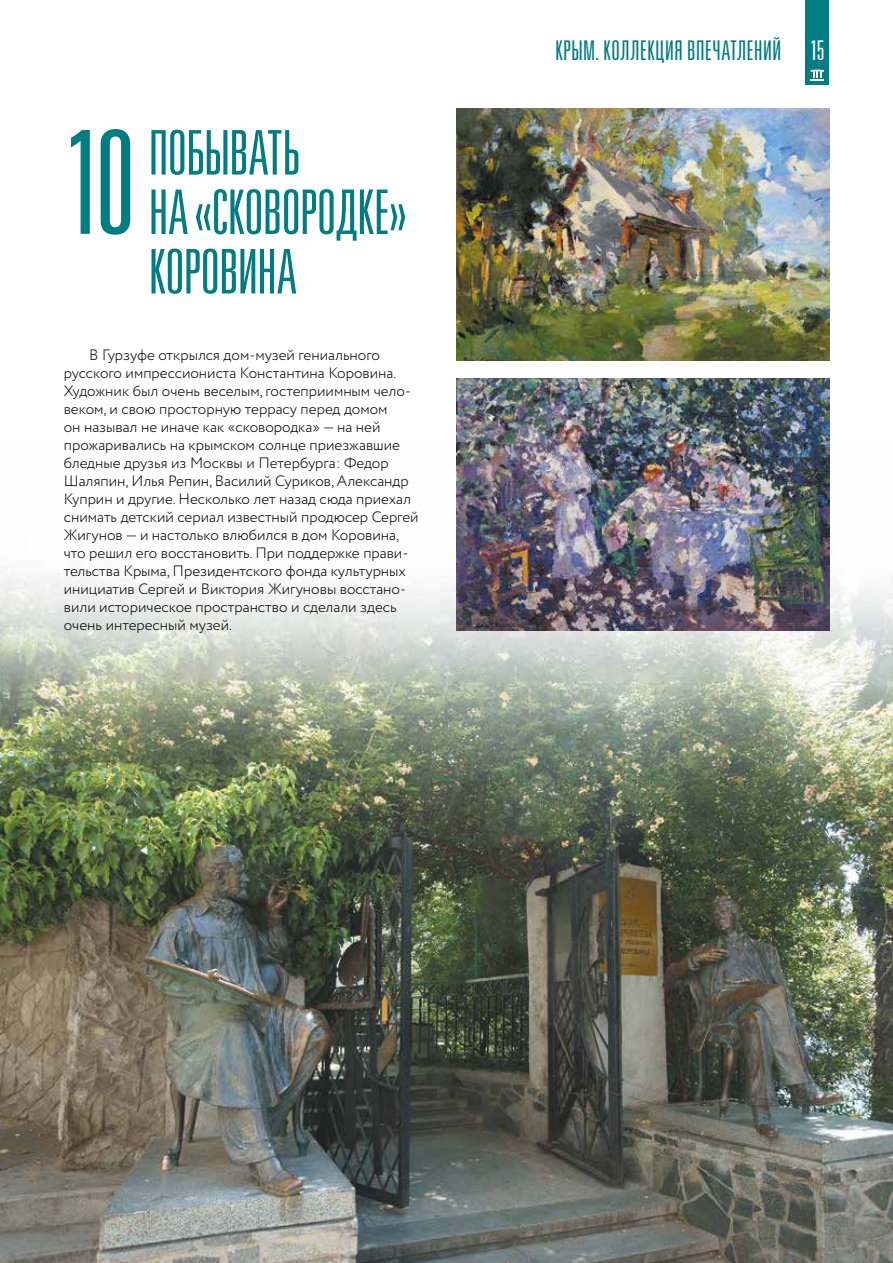
<style>
.page{position:relative;width:893px;height:1263px;background:#fff}
.page>*{position:absolute;margin:0;border:0;box-sizing:border-box;transform-origin:0 0}
.t1{font:143.7px "Univers LTCYR 49 Light Ult Cond";color:#007c83}
.t2{font:61.65px/59.4px "Univers LTCYR 49 Light Ult Cond";letter-spacing:-.015em;color:#007c83}
.t3{font:27.15px "Univers LTCYR 49 Light Ult Cond";letter-spacing:.005em;color:#007c83}
.t4{font:300 15px/18px "Circe";color:#000}
.s1{color:#fff}
</style>
<div class="page">
<img style="left:0;top:440px;width:893px;height:823px">
<div style="left:805px;top:0;width:24px;height:85px;background:#007c83"></div>
<hr style="left:810px;top:69px;width:14px;height:3px;background:#fff">
<svg style="left:810px;top:70px;width:14px;height:11px"></svg>
<img style="left:456px;top:378px;width:373px;height:252px">
<img style="left:456px;top:108px;width:373px;height:252px">
<h1 class="t1" style="left:64px;top:99px;width:73px">10</h1>
<h2 class="t2" style="left:148px;top:122px;width:260px">ПОБЫВАТЬ<br>НА «СКОВОРОДКЕ»<br>КОРОВИНА</h2>
<p class="t4" style="left:64px;top:346px;width:356px;text-indent:26px">В Гурзуфе открылся дом-музей гениального русского импрессиониста Константина Коровина.<br>Художник был очень веселым, гостеприимным чело&shy;веком, и свою просторную террасу перед домом<br>он называл не иначе как «сковородка» — на ней прожаривались на крымском солнце приезжавшие бледные друзья из Москвы и Петербурга: Федор Шаляпин, Илья Репин, Василий Суриков, Александр Куприн и другие. Несколько лет назад сюда приехал снимать детский сериал известный продюсер Сергей Жигунов — и настолько влюбился в дом Коровина, что решил его восстановить. При поддержке прави&shy;тельства Крыма, Президентского фонда культурных инициатив Сергей и Виктория Жигуновы восстано&shy;вили историческое пространство и сделали здесь очень интересный музей.</p>
<h3 class="t3" style="left:555px;top:34px;width:271px">КРЫМ. КОЛЛЕКЦИЯ ВПЕЧАТЛЕНИЙ <span class="s1">15</span></h3>
</div>
